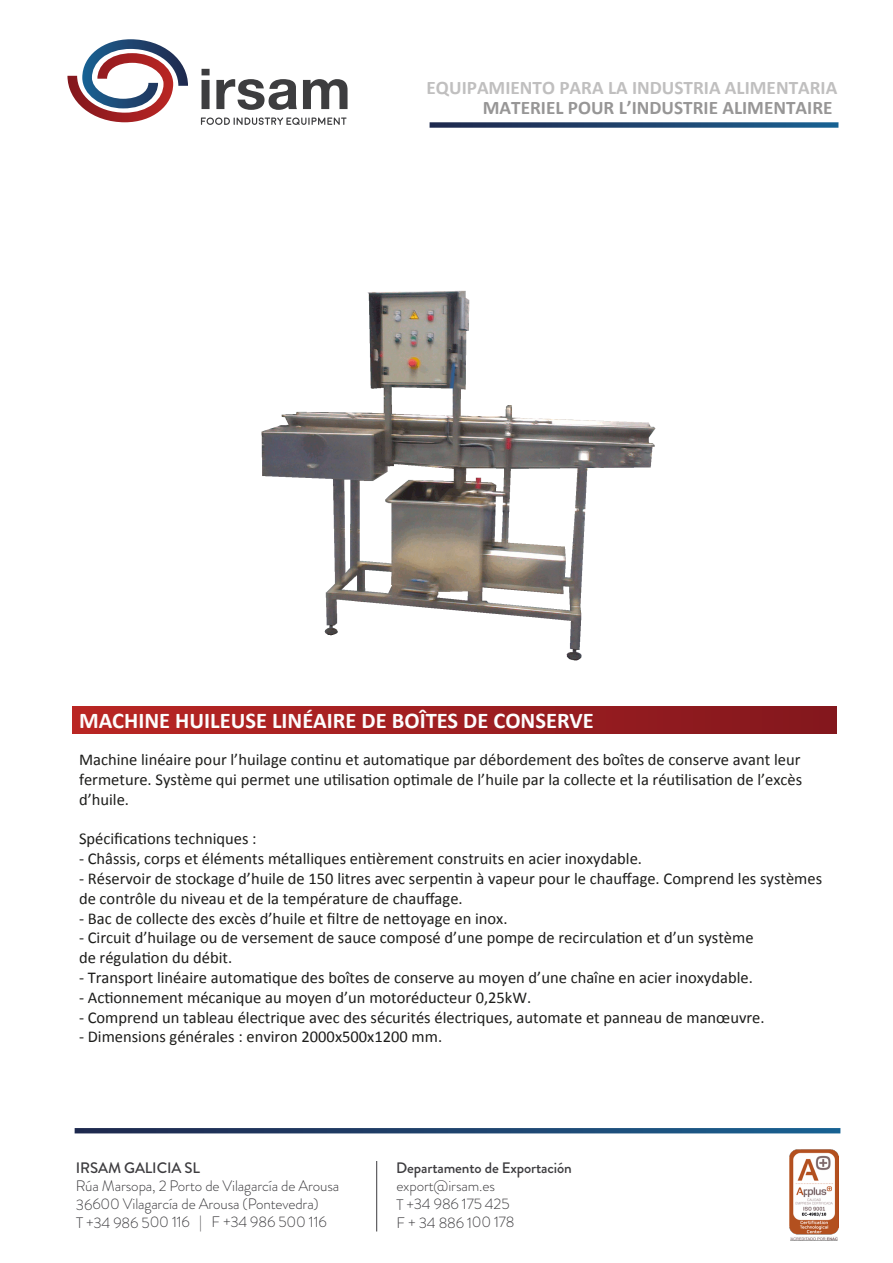
<style>
.page{position:relative;width:893px;height:1263px;background:#fff}
.page>*{position:absolute;margin:0;border:0;box-sizing:border-box;transform-origin:0 0}
.t1{font:700 22.5px "Calibri";color:#fdfdfd}
.t2{font:700 19.2px "Calibri";color:#c0bfbf}
.t3{font:700 19.2px "Calibri";color:#979696}
.t4{font:16.5px/19.8px "Calibri";color:#1d1d1b}
.t5{font:300 15.15px/18.1px "Brandon Grotesque";letter-spacing:-.015em;color:#3d3c3f}
.t6{font:500 15.15px "Brandon Grotesque";letter-spacing:-.015em;color:#3d3c3f}
</style>
<div class="page">
<div style="left:72px;top:706px;width:764px;height:27px;background:linear-gradient(to right,#ba2624,#83171d)"></div>
<img style="left:789px;top:1149px;width:49px;height:92px">
<svg style="left:429px;top:122px;width:409px;height:6px;background:#34567c"></svg>
<svg style="left:75px;top:1128px;width:765px;height:5px;background:#1f456f"></svg>
<svg style="left:201px;top:117px;width:145px;height:8px"></svg>
<svg style="left:201px;top:69px;width:8px;height:40px"></svg>
<svg style="left:216px;top:79px;width:81px;height:31px"></svg>
<svg style="left:303px;top:79px;width:44px;height:30px"></svg>
<svg style="left:67px;top:39px;width:121px;height:83px"></svg>
<hr style="left:376px;top:1161px;width:1px;height:71px;background:#3d3c3f">
<img style="left:261px;top:290px;width:395px;height:371px">
<p class="t2" style="left:426px;top:76px;width:412px">EQUIPAMIENTO PARA LA INDUSTRIA ALIMENTARIA</p>
<p class="t3" style="left:483px;top:96px;width:351px">MATERIEL POUR L’INDUSTRIE ALIMENTAIRE</p>
<h1 class="t1" style="left:79px;top:706px;width:516px">MACHINE HUILEUSE LINÉAIRE DE BOÎTES DE CONSERVE</h1>
<p class="t4" style="left:79px;top:749px;width:724px;text-align:justify">Machine linéaire pour l’huilage continu et automatique par débordement des boîtes de conserve avant leur fermeture. Système qui permet une utilisation optimale de l’huile par la collecte et la réutilisation de l’excès d’huile.</p>
<p class="t4" style="left:79px;top:828px;width:179px">Spécifications techniques :</p>
<p class="t4" style="left:79px;top:848px;width:564px">- Châssis, corps et éléments métalliques entièrement construits en acier inoxydable.</p>
<p class="t4" style="left:79px;top:868px;width:744px">- Réservoir de stockage d’huile de 150 litres avec serpentin à vapeur pour le chauffage. Comprend les systèmes de contrôle du niveau et de la température de chauffage.</p>
<p class="t4" style="left:79px;top:907px;width:430px">- Bac de collecte des excès d’huile et filtre de nettoyage en inox.</p>
<p class="t4" style="left:79px;top:927px;width:676px">- Circuit d’huilage ou de versement de sauce composé d’une pompe de recirculation et d’un système de régulation du débit.</p>
<p class="t4" style="left:79px;top:967px;width:675px">- Transport linéaire automatique des boîtes de conserve au moyen d’une chaîne en acier inoxydable.</p>
<p class="t4" style="left:79px;top:987px;width:454px">- Actionnement mécanique au moyen d’un motoréducteur 0,25kW.</p>
<p class="t4" style="left:79px;top:1006px;width:687px">- Comprend un tableau électrique avec des sécurités électriques, automate et panneau de manœuvre.</p>
<p class="t4" style="left:79px;top:1026px;width:364px">- Dimensions générales : environ 2000x500x1200 mm.</p>
<p class="t6" style="left:76px;top:1157px;width:126px">IRSAM GALICIA SL</p>
<p class="t5" style="left:76px;top:1177px;width:265px">Rúa Marsopa, 2 Porto de Vilagarcía de Arousa<br>36600 Vilagarcía de Arousa (Pontevedra)<br>T +34 986 500 116 | F +34 986 500 116</p>
<p class="t6" style="left:396px;top:1157px;width:177px">Departamento de Exportación</p>
<p class="t5" style="left:396px;top:1177px;width:120px">export@irsam.es<br>T +34 986 175 425<br>F + 34 886 100 178</p>
</div>
